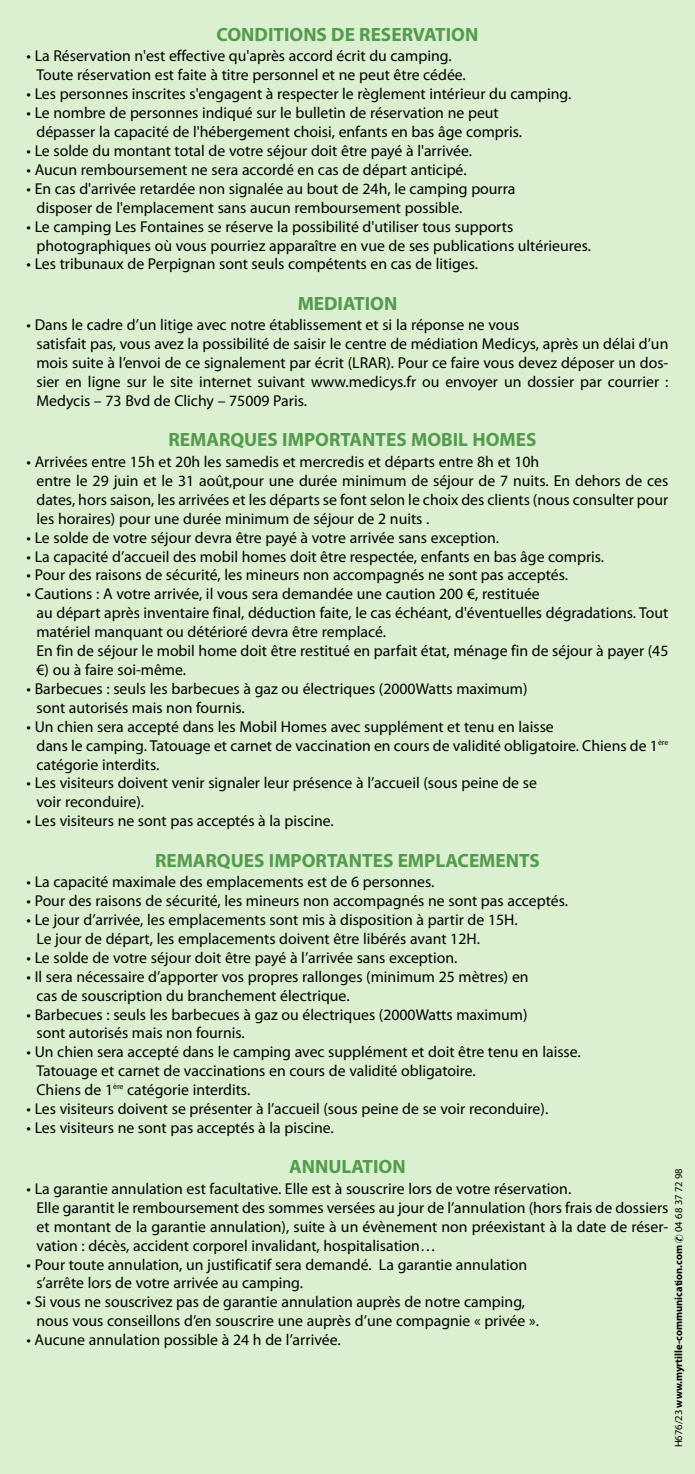
<style>
.page{position:relative;width:695px;height:1474px;background:#fff}
.page>*{position:absolute;margin:0;border:0;box-sizing:border-box;transform-origin:0 0}
.t1{font:700 19.25px "Myriad Pro";color:#549b4d}
.t2{font:15.75px/18.9px "Myriad Pro";color:#000}
.t3{font:700 10.5px "Myriad Pro";color:#000}
.s1{font-weight:400}
</style>
<div class="page">
<div style="left:0;top:0;width:694px;height:1473px;background:#daf0d0"></div>
<p class="t1" style="left:216px;top:27px;width:263px">CONDITIONS DE RESERVATION</p>
<p class="t2" style="left:36px;top:48px;width:431px;text-indent:-10px">• La Réservation n'est effective qu'après accord écrit du camping.<br>Toute réservation est faite à titre personnel et ne peut être cédée.</p>
<p class="t2" style="left:27px;top:86px;width:546px">• Les personnes inscrites s'engagent à respecter le règlement intérieur du camping.</p>
<p class="t2" style="left:36px;top:105px;width:487px;text-indent:-10px">• Le nombre de personnes indiqué sur le bulletin de réservation ne peut dépasser la capacité de l'hébergement choisi, enfants en bas âge compris.</p>
<p class="t2" style="left:27px;top:142px;width:447px">• Le solde du montant total de votre séjour doit être payé à l'arrivée.</p>
<p class="t2" style="left:27px;top:161px;width:441px">• Aucun remboursement ne sera accordé en cas de départ anticipé.</p>
<p class="t2" style="left:36px;top:180px;width:480px;text-indent:-10px">• En cas d'arrivée retardée non signalée au bout de 24h, le camping pourra disposer de l'emplacement sans aucun remboursement possible.</p>
<p class="t2" style="left:36px;top:218px;width:556px;text-indent:-10px">• Le camping Les Fontaines se réserve la possibilité d'utiliser tous supports photographiques où vous pourriez apparaître en vue de ses publications ultérieures.</p>
<p class="t2" style="left:27px;top:256px;width:453px">• Les tribunaux de Perpignan sont seuls compétents en cas de litiges.</p>
<p class="t1" style="left:297px;top:296px;width:101px">MEDIATION</p>
<p class="t2" style="left:36px;top:317px;width:633px;text-indent:-10px">• Dans le cadre d’un litige avec notre établissement et si la réponse ne vous<br>satisfait pas, vous avez la possibilité de saisir le centre de médiation Medicys, après un délai d’un mois suite à l’envoi de ce signalement par écrit (LRAR). Pour ce faire vous devez déposer un dos&shy;sier en ligne sur le site internet suivant www.medicys.fr ou envoyer un dossier par courrier :<br>Medycis – 73 Bvd de Clichy – 75009 Paris.</p>
<p class="t1" style="left:168px;top:433px;width:369px">REMARQUES IMPORTANTES MOBIL HOMES</p>
<p class="t2" style="left:36px;top:453px;width:633px;text-indent:-10px">• Arrivées entre 15h et 20h les samedis et mercredis et départs entre 8h et 10h<br>entre le 29 juin et le 31 août,pour une durée minimum de séjour de 7 nuits. En dehors de ces dates, hors saison, les arrivées et les départs se font selon le choix des clients (nous consulter pour les horaires) pour une durée minimum de séjour de 2 nuits .</p>
<p class="t2" style="left:27px;top:529px;width:474px">• Le solde de votre séjour devra être payé à votre arrivée sans exception.</p>
<p class="t2" style="left:27px;top:548px;width:579px">• La capacité d’accueil des mobil homes doit être respectée, enfants en bas âge compris.</p>
<p class="t2" style="left:27px;top:567px;width:543px">• Pour des raisons de sécurité, les mineurs non accompagnés ne sont pas acceptés.</p>
<p class="t2" style="left:36px;top:586px;width:633px;text-indent:-10px">• Cautions : A votre arrivée, il vous sera demandée une caution 200 €, restituée<br>au départ après inventaire final, déduction faite, le cas échéant, d'éventuelles dégradations. Tout matériel manquant ou détérioré devra être remplacé.<br>En fin de séjour le mobil home doit être restitué en parfait état, ménage fin de séjour à payer (45 €) ou à faire soi-même.</p>
<p class="t2" style="left:36px;top:680px;width:492px;text-indent:-10px">• Barbecues : seuls les barbecues à gaz ou électriques (2000Watts maximum) sont autorisés mais non fournis.</p>
<p class="t2" style="left:36px;top:718px;width:633px;text-indent:-10px">• Un chien sera accepté dans les Mobil Homes avec supplément et tenu en laisse<br>dans le camping. Tatouage et carnet de vaccination en cours de validité obligatoire. Chiens de 1<sup>ère </sup>catégorie interdits.</p>
<p class="t2" style="left:36px;top:775px;width:502px;text-indent:-10px">• Les visiteurs doivent venir signaler leur présence à l’accueil (sous peine de se voir reconduire).</p>
<p class="t2" style="left:27px;top:812px;width:309px">• Les visiteurs ne sont pas acceptés à la piscine.</p>
<p class="t1" style="left:155px;top:853px;width:386px">REMARQUES IMPORTANTES EMPLACEMENTS</p>
<p class="t2" style="left:27px;top:873px;width:409px">• La capacité maximale des emplacements est de 6 personnes.</p>
<p class="t2" style="left:27px;top:892px;width:543px">• Pour des raisons de sécurité, les mineurs non accompagnés ne sont pas acceptés.</p>
<p class="t2" style="left:36px;top:911px;width:482px;text-indent:-10px">• Le jour d’arrivée, les emplacements sont mis à disposition à partir de 15H.<br>Le jour de départ, les emplacements doivent être libérés avant 12H.</p>
<p class="t2" style="left:27px;top:949px;width:432px">• Le solde de votre séjour doit être payé à l’arrivée sans exception.</p>
<p class="t2" style="left:36px;top:968px;width:493px;text-indent:-10px">• Il sera nécessaire d’apporter vos propres rallonges (minimum 25 mètres) en cas de souscription du branchement électrique.</p>
<p class="t2" style="left:36px;top:1006px;width:492px;text-indent:-10px">• Barbecues : seuls les barbecues à gaz ou électriques (2000Watts maximum) sont autorisés mais non fournis.</p>
<p class="t2" style="left:36px;top:1043px;width:545px;text-indent:-10px">• Un chien sera accepté dans le camping avec supplément et doit être tenu en laisse.<br>Tatouage et carnet de vaccinations en cours de validité obligatoire.<br>Chiens de 1<sup>ère</sup> catégorie interdits.</p>
<p class="t2" style="left:27px;top:1100px;width:523px">• Les visiteurs doivent se présenter à l’accueil (sous peine de se voir reconduire).</p>
<p class="t2" style="left:27px;top:1119px;width:309px">• Les visiteurs ne sont pas acceptés à la piscine.</p>
<p class="t1" style="left:289px;top:1159px;width:118px">ANNULATION</p>
<p class="t2" style="left:36px;top:1180px;width:633px;text-indent:-10px">• La garantie annulation est facultative. Elle est à souscrire lors de votre réservation.<br>Elle garantit le remboursement des sommes versées au jour de l’annulation (hors frais de dossiers et montant de la garantie annulation), suite à un évènement non préexistant à la date de réser&shy;vation : décès, accident corporel invalidant, hospitalisation…</p>
<p class="t2" style="left:36px;top:1255px;width:492px;text-indent:-10px">• Pour toute annulation, un justificatif sera demandé. La garantie annulation s’arrête lors de votre arrivée au camping.</p>
<p class="t2" style="left:36px;top:1293px;width:504px;text-indent:-10px">• Si vous ne souscrivez pas de garantie annulation auprès de notre camping, nous vous conseillons d’en souscrire une auprès d’une compagnie « privée ».</p>
<p class="t2" style="left:27px;top:1331px;width:315px">• Aucune annulation possible à 24 h de l’arrivée.</p>
<p class="t3" style="left:674px;top:1447px;width:281px;rotate:-90deg"><span class="s1">H676/23</span> www.myrtille-communication.com ✆ <span class="s1">04 68 37 72 98</span></p>
</div>
